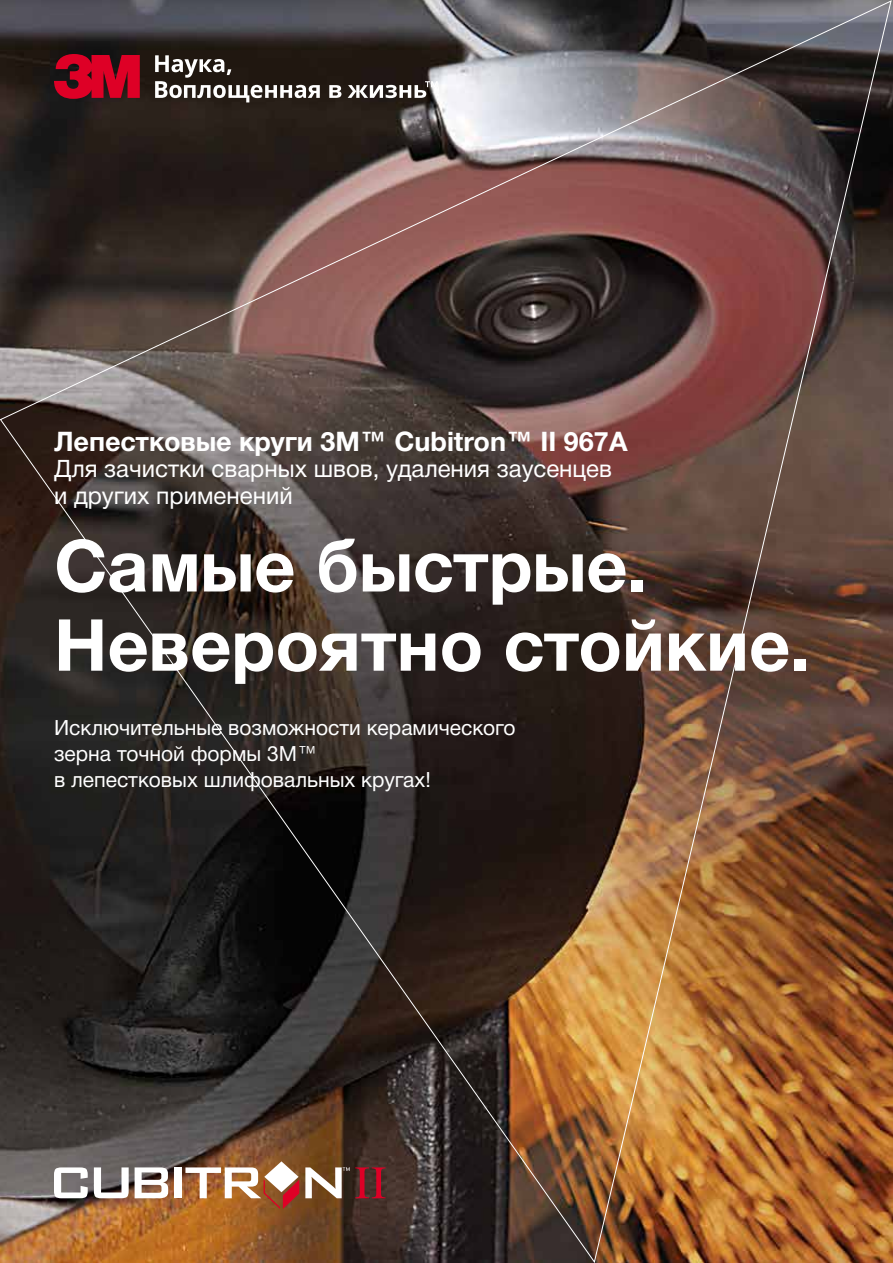
<style>
.page{position:relative;width:893px;height:1263px;background:#fff}
.page>*{position:absolute;margin:0;border:0;box-sizing:border-box;transform-origin:0 0}
.t1{font:700 72px/79.2px "Helvetica Neue Cyr";color:#fff}
.t2{font:700 27px "Helvetica Neue Cyr";color:#fff}
.t3{font:24px/26.4px "Helvetica Neue Cyr";color:#fff}
.t4{font:21px/26.2px "Helvetica Neue Cyr";color:#fff}
</style>
<div class="page">
<img style="left:0;top:0;width:892px;height:1263px">
<svg style="left:54px;top:1167px;width:34px;height:31px"></svg>
<svg style="left:94px;top:1167px;width:35px;height:31px"></svg>
<svg style="left:135px;top:1167px;width:33px;height:31px"></svg>
<div style="left:175px;top:1167px;width:7px;height:31px;background:#fff"></div>
<svg style="left:305px;top:1167px;width:81px;height:31px"></svg>
<svg style="left:185px;top:1161px;width:114px;height:48px"></svg>
<p class="t2" style="left:54px;top:426px;width:575px">Лепестковые круги 3M™ Cubitron™ II 967A</p>
<p class="t3" style="left:54px;top:456px;width:560px">Для зачистки сварных швов, удаления заусенцев и других применений</p>
<h1 class="t1" style="left:54px;top:527px;width:758px">Самые быстрые.<br>Невероятно стойкие.</h1>
<p class="t4" style="left:54px;top:715px;width:463px">Исключительные возможности керамического зерна точной формы 3M™<br>в лепестковых шлифовальных кругах!</p>
</div>
